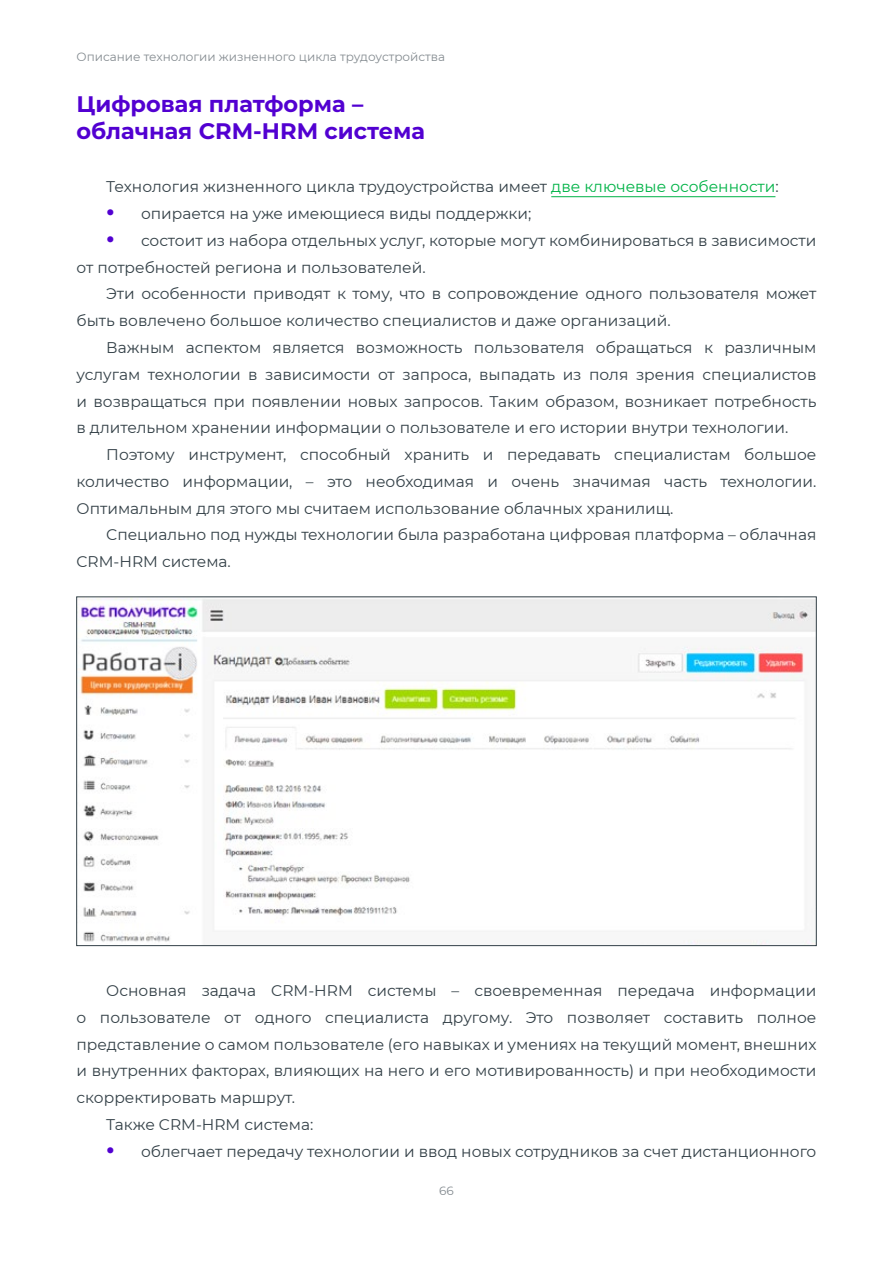
<style>
.page{position:relative;width:893px;height:1263px;background:#fff}
.page>*{position:absolute;margin:0;border:0;box-sizing:border-box;transform-origin:0 0}
.t1{font:700 22.5px/26.8px "Montserrat";color:#5200d1}
.t2{font:15.45px/26.8px "Montserrat";color:#334047}
.t3{font:12px "Montserrat";color:#858c91}
.s1{color:#00b347}
.s2{font-weight:700;font-size:24px;color:#5200d1}
</style>
<div class="page">
<hr style="left:551px;top:196px;width:224px;height:1px;background:#00b347">
<img style="left:80px;top:599px;width:734px;height:345px">
<p class="t3" style="left:77px;top:48px;width:370px">Описание технологии жизненного цикла трудоустройства</p>
<h1 class="t1" style="left:77px;top:89px;width:350px">Цифровая платформа – облачная CRM-HRM система</h1>
<p class="t2" style="left:106px;top:173px;width:674px">Технология жизненного цикла трудоустройства имеет <span class="s1">две ключевые особенности</span>:</p>
<p class="t2" style="left:106px;top:200px;width:427px"><span class="s2">•</span> опирается на уже имеющиеся виды поддержки;</p>
<p class="t2" style="left:77px;top:226px;width:741px;text-indent:30px"><span class="s2">•</span> состоит из набора отдельных услуг, которые могут комбинироваться в зависимости от потребностей региона и пользователей.</p>
<p class="t2" style="left:77px;top:280px;width:741px;text-indent:30px">Эти особенности приводят к тому, что в сопровождение одного пользователя может быть вовлечено большое количество специалистов и даже организаций.</p>
<p class="t2" style="left:77px;top:333px;width:741px;text-align:justify;text-indent:30px">Важным аспектом является возможность пользователя обращаться к различным услугам технологии в зависимости от запроса, выпадать из поля зрения специалистов и возвращаться при появлении новых запросов. Таким образом, возникает потребность в длительном хранении информации о пользователе и его истории внутри технологии.</p>
<p class="t2" style="left:77px;top:441px;width:741px;text-align:justify;text-indent:30px">Поэтому инструмент, способный хранить и передавать специалистам большое количество информации, – это необходимая и очень значимая часть технологии.<br>Оптимальным для этого мы считаем использование облачных хранилищ.</p>
<p class="t2" style="left:77px;top:521px;width:741px;text-indent:30px">Специально под нужды технологии была разработана цифровая платформа – облачная<br>CRM-HRM система.</p>
<p class="t2" style="left:106px;top:976px;width:712px">Основная задача CRM-HRM системы – своевременная передача информации</p>
<p class="t2" style="left:77px;top:1003px;width:741px">о пользователе от одного специалиста другому. Это позволяет составить полное</p>
<p class="t2" style="left:77px;top:1030px;width:741px">представление о самом пользователе (его навыках и умениях на текущий момент, внешних</p>
<p class="t2" style="left:77px;top:1057px;width:741px">и внутренних факторах, влияющих на него и его мотивированность) и при необходимости</p>
<p class="t2" style="left:77px;top:1084px;width:220px">скорректировать маршрут.</p>
<p class="t2" style="left:106px;top:1110px;width:208px">Также CRM-HRM система:</p>
<p class="t2" style="left:106px;top:1137px;width:712px"><span class="s2">•</span> облегчает передачу технологии и ввод новых сотрудников за счет дистанционного</p>
<p class="t3" style="left:439px;top:1182px;width:16px">66</p>
</div>
